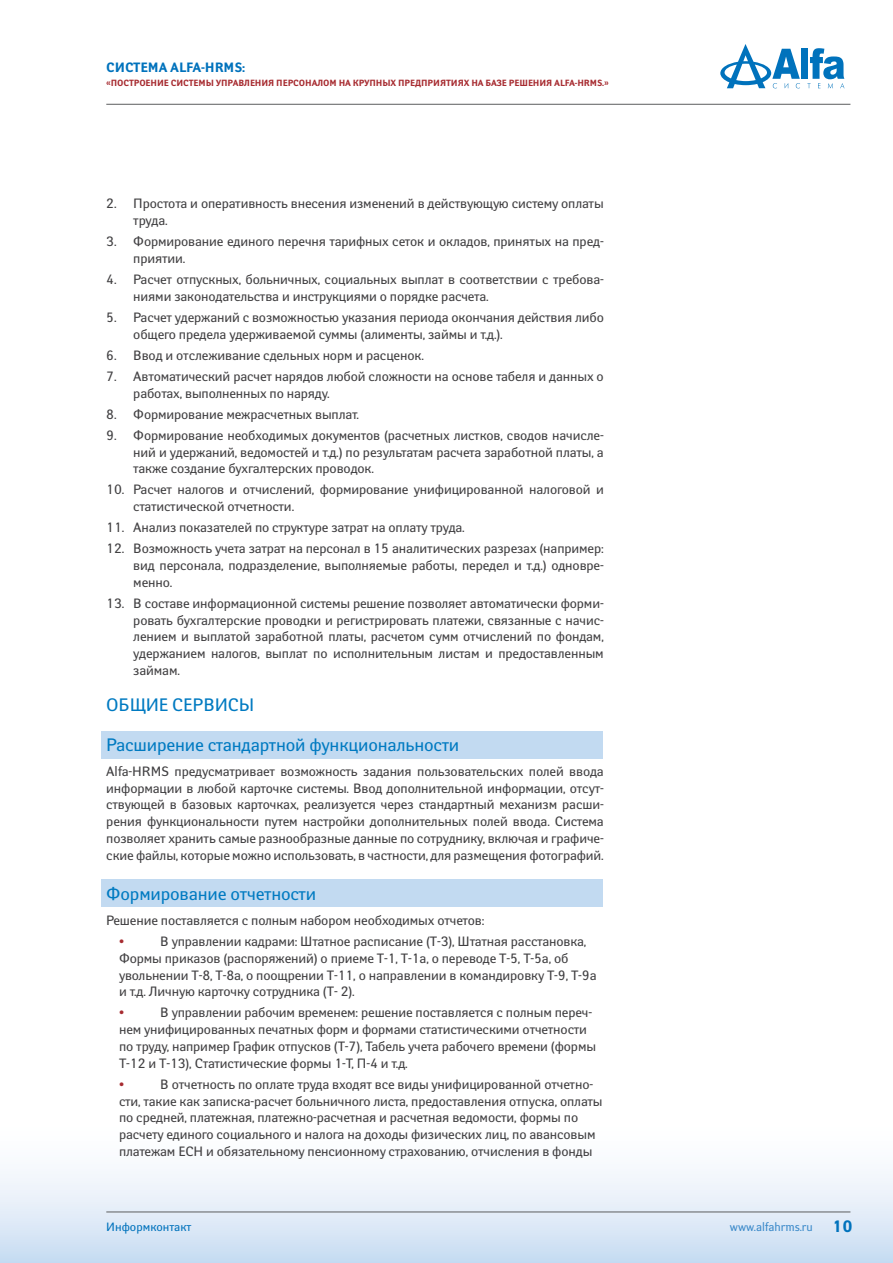
<style>
.page{position:relative;width:893px;height:1263px;background:#fff}
.page>*{position:absolute;margin:0;border:0;box-sizing:border-box;transform-origin:0 0}
.t1{font:18px "Yanus C";letter-spacing:-.01em;color:#007ac1}
.t2{font:13.5px/16.8px "Yanus C";letter-spacing:-.01em;color:#414042}
.t3{font:700 13.5px "Yanus C";letter-spacing:-.01em;color:#0072bc}
.t4{font:12px "Yanus C";color:#3a89c9}
.t5{font:12px "Yanus C";color:#0072bc}
.t6{font:700 9px "Yanus C";letter-spacing:-.01em;color:#a72c31}
.s1{font-family:"Myriad Pro";font-size:18px;color:#a72c31}
.s2{font-weight:700;font-size:16.5px;color:#0072bc}
</style>
<div class="page">
<svg style="left:0;top:1171px;width:893px;height:92px"></svg>
<hr style="left:106px;top:104px;width:744px;height:1px;background:#636466">
<div style="left:801px;top:49px;width:7px;height:30px;background:#0072bc"></div>
<svg style="left:807px;top:48px;width:37px;height:40px"></svg>
<svg style="left:720px;top:44px;width:80px;height:44px"></svg>
<hr style="left:106px;top:1211px;width:744px;height:1px;background:#636466">
<div style="left:101px;top:879px;width:502px;height:28px;background:#c2daf1"></div>
<div style="left:101px;top:731px;width:502px;height:28px;background:#c2daf1"></div>
<p class="t3" style="left:106px;top:60px;width:140px">Система Alfa-HRMS:</p>
<p class="t6" style="left:106px;top:78px;width:504px">«Построение системы уп равления п ерсоналом на круп ных п редп риятиях на базе решения Alfa-HRMS.»</p>
<p class="t2" style="left:133px;top:195px;width:472px;text-indent:-27px">2. Простота и оперативность внесения изменений в действующую систему оплаты труда.</p>
<p class="t2" style="left:133px;top:233px;width:472px;text-indent:-27px">3. Формирование единого перечня тарифных сеток и окладов, принятых на пред&shy;приятии.</p>
<p class="t2" style="left:133px;top:271px;width:472px;text-indent:-27px">4. Расчет отпускных, больничных, социальных выплат в соответствии с требова&shy;ниями законодательства и инструкциями о порядке расчета.</p>
<p class="t2" style="left:133px;top:309px;width:472px;text-indent:-27px">5. Расчет удержаний с возможностью указания периода окончания действия либо общего предела удерживаемой суммы (алименты, займы и т.д.).</p>
<p class="t2" style="left:106px;top:347px;width:319px">6. Ввод и отслеживание сдельных норм и расценок.</p>
<p class="t2" style="left:133px;top:368px;width:472px;text-indent:-27px">7. Автоматический расчет нарядов любой сложности на основе табеля и данных о работах, выполненных по наряду.</p>
<p class="t2" style="left:106px;top:405px;width:254px">8. Формирование межрасчетных выплат.</p>
<p class="t2" style="left:133px;top:427px;width:472px;text-align:justify;text-indent:-27px">9. Формирование необходимых документов (расчетных листков, сводов начисле&shy;ний и удержаний, ведомостей и т.д.) по результатам расчета заработной платы, а также создание бухгалтерских проводок.</p>
<p class="t2" style="left:133px;top:481px;width:472px;text-indent:-27px">10. Расчет налогов и отчислений, формирование унифицированной налоговой и статистической отчетности.</p>
<p class="t2" style="left:106px;top:519px;width:360px">11. Анализ показателей по структуре затрат на оплату труда.</p>
<p class="t2" style="left:133px;top:540px;width:472px;text-align:justify;text-indent:-27px">12. Возможность учета затрат на персонал в 15 аналитических разрезах (например: вид персонала, подразделение, выполняемые работы, передел и т.д.) одновре&shy;менно.</p>
<p class="t2" style="left:133px;top:595px;width:472px;text-align:justify;text-indent:-27px">13. В составе информационной системы решение позволяет автоматически форми&shy;ровать бухгалтерские проводки и регистрировать платежи, связанные с начис&shy;лением и выплатой заработной платы, расчетом сумм отчислений по фондам, удержанием налогов, выплат по исполнительным листам и предоставленным займам.</p>
<h1 class="t1" style="left:106px;top:693px;width:146px">ОБЩИЕ СЕРВИСЫ</h1>
<h1 class="t1" style="left:106px;top:733px;width:355px">Расширение стандартной функциональности</h1>
<p class="t2" style="left:106px;top:763px;width:499px;text-align:justify">Alfa-HRMS предусматривает возможность задания пользовательских полей ввода информации в любой карточке системы. Ввод дополнительной информации, отсут&shy;ствующей в базовых карточках, реализуется через стандартный механизм расши&shy;рения функциональности путем настройки дополнительных полей ввода. Система позволяет хранить самые разнообразные данные по сотруднику, включая и графиче&shy;ские файлы, которые можно использовать, в частности, для размещения фотографий.</p>
<h1 class="t1" style="left:106px;top:882px;width:211px">Формирование отчетности</h1>
<p class="t2" style="left:106px;top:912px;width:380px">Решение поставляется с полным набором необходимых отчетов:</p>
<p class="t2" style="left:119px;top:933px;width:479px"><span class="s1">•</span> В управлении кадрами: Штатное расписание (Т-3), Штатная расстановка, Формы приказов (распоряжений) о приеме Т-1, Т-1а, о переводе Т-5, Т-5а, об увольнении Т-8, Т-8а, о поощрении Т-11, о направлении в командировку Т-9, Т-9а и т.д. Личную карточку сотрудника (Т- 2).</p>
<p class="t2" style="left:119px;top:1004px;width:479px"><span class="s1">•</span> В управлении рабочим временем: решение поставляется с полным переч&shy;нем унифицированных печатных форм и формами статистическими отчетности по труду, например График отпусков (Т-7), Табель учета рабочего времени (формы Т-12 и Т-13), Статистические формы 1-Т, П-4 и т.д.</p>
<p class="t2" style="left:119px;top:1076px;width:485px"><span class="s1">•</span> В отчетность по оплате труда входят все виды унифицированной отчетно&shy;сти, такие как записка-расчет больничного листа, предоставления отпуска, оплаты по средней, платежная, платежно-расчетная и расчетная ведомости, формы по расчету единого социального и налога на доходы физических лиц, по авансовым платежам ЕСН и обязательному пенсионному страхованию, отчисления в фонды</p>
<p class="t5" style="left:106px;top:1220px;width:87px">Информконтакт</p>
<p class="t4" style="left:730px;top:1220px;width:124px">www.alfahrms.ru <span class="s2">10</span></p>
</div>
